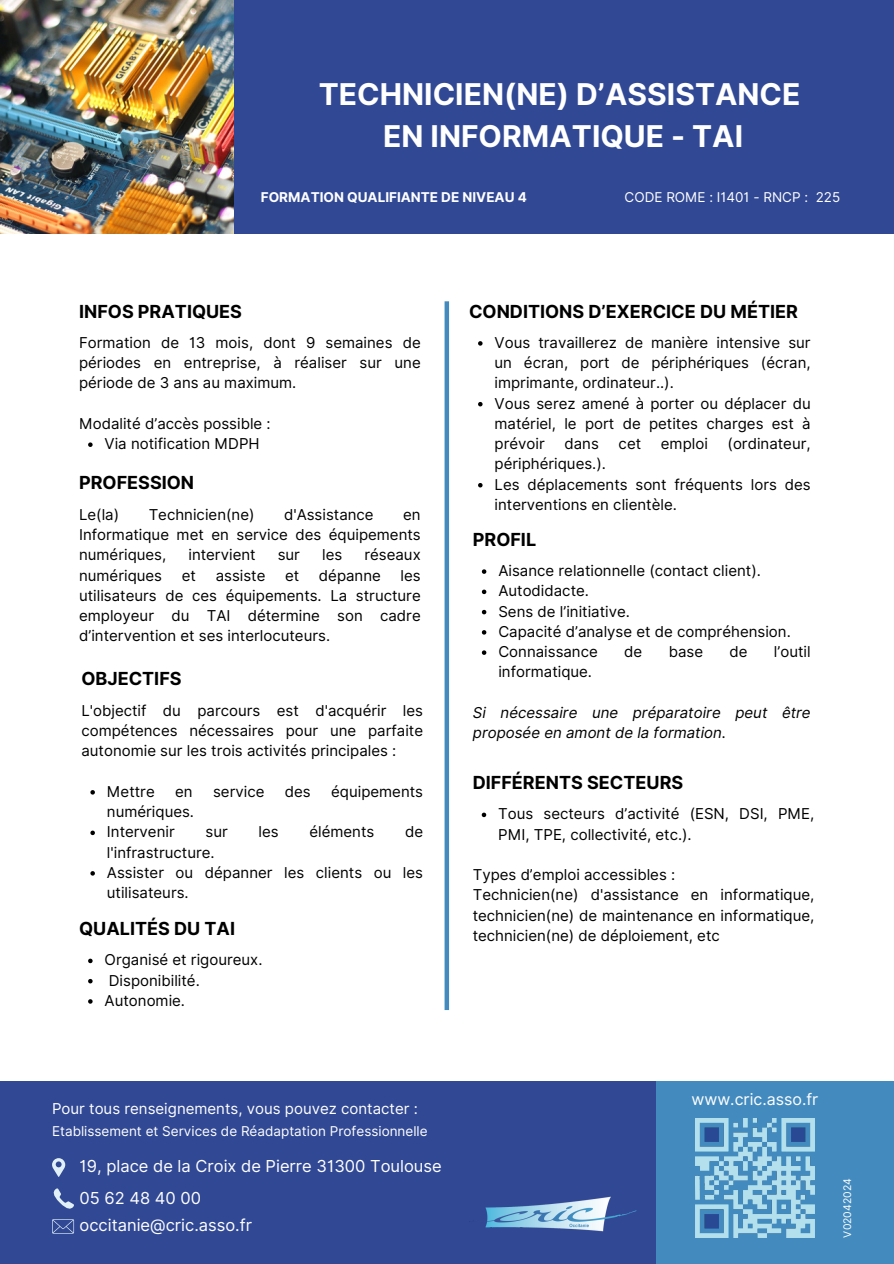
<style>
.page{position:relative;width:894px;height:1264px;background:#fff}
.page>*{position:absolute;margin:0;border:0;box-sizing:border-box;transform-origin:0 0}
.t1{font:700 30px/41.7px "Inter";color:#fff;text-align:center}
.t2{font:700 18px "Inter";color:#000}
.t3{font:16.5px "Inter";color:#fff}
.t4{font:15.9px "Inter";color:#fff}
.t5{font:15px/20.2px "Inter";color:#000;text-align:justify}
.t6{font:italic 15px/20.2px "Inter";color:#000}
.t7{font:15px "Inter";color:#fff}
.t8{font:13.5px "Inter";color:#fff}
.t9{font:700 13.5px "Inter";color:#fff}
.t10{font:10.5px "Inter";color:#fff}
</style>
<div class="page">
<div style="left:0;top:0;width:893px;height:233px;background:#314894"></div>
<img style="left:0;top:0;width:233px;height:233px">
<div style="left:444px;top:301px;width:5px;height:709px;background:#438bbf"></div>
<svg style="left:88px;top:442px;width:5px;height:5px"></svg>
<svg style="left:478px;top:341px;width:4px;height:4px"></svg>
<svg style="left:478px;top:402px;width:4px;height:4px"></svg>
<svg style="left:478px;top:483px;width:4px;height:4px"></svg>
<svg style="left:481px;top:569px;width:5px;height:5px"></svg>
<svg style="left:481px;top:589px;width:5px;height:5px"></svg>
<svg style="left:481px;top:610px;width:5px;height:4px"></svg>
<svg style="left:481px;top:630px;width:5px;height:4px"></svg>
<svg style="left:481px;top:650px;width:5px;height:5px"></svg>
<svg style="left:88px;top:958px;width:5px;height:5px"></svg>
<svg style="left:88px;top:978px;width:5px;height:5px"></svg>
<svg style="left:88px;top:999px;width:5px;height:4px"></svg>
<svg style="left:481px;top:812px;width:5px;height:5px"></svg>
<svg style="left:90px;top:790px;width:5px;height:4px"></svg>
<svg style="left:90px;top:830px;width:5px;height:5px"></svg>
<svg style="left:90px;top:871px;width:5px;height:4px"></svg>
<div style="left:0;top:1080px;width:893px;height:183px;background:#314894"></div>
<div style="left:655px;top:1080px;width:238px;height:183px;background:#438bbf"></div>
<img style="left:485px;top:1196px;width:151px;height:36px">
<svg style="left:52px;top:1158px;width:13px;height:19px"></svg>
<svg style="left:53px;top:1188px;width:21px;height:21px"></svg>
<svg style="left:52px;top:1219px;width:22px;height:14px"></svg>
<img style="left:695px;top:1118px;width:119px;height:119px">
<h1 class="t1" style="left:319px;top:74px;width:483px">TECHNICIEN(NE) D’ASSISTANCE<br>EN INFORMATIQUE - TAI</h1>
<h5 class="t9" style="left:261px;top:189px;width:267px">FORMATION QUALIFIANTE DE NIVEAU 4</h5>
<h6 class="t8" style="left:624px;top:189px;width:217px">CODE ROME : I1401 - RNCP : 225</h6>
<h2 class="t2" style="left:79px;top:300px;width:164px">INFOS PRATIQUES</h2>
<h4 class="t5" style="left:79px;top:332px;width:343px">Formation de 13 mois, dont 9 semaines de périodes en entreprise, à réaliser sur une période de 3 ans au maximum.</h4>
<h4 class="t5" style="left:79px;top:413px;width:193px">Modalité d’accès possible :</h4>
<p class="t5" style="left:105px;top:433px;width:156px">Via notification MDPH</p>
<h2 class="t2" style="left:79px;top:472px;width:117px">PROFESSION</h2>
<h4 class="t5" style="left:79px;top:504px;width:42px">Le(la)</h4>
<h4 class="t5" style="left:149px;top:504px;width:107px">Technicien(ne)</h4>
<h4 class="t5" style="left:284px;top:504px;width:91px">d'Assistance</h4>
<h4 class="t5" style="left:79px;top:504px;width:343px;text-indent:324px">en Informatique met en service des équipements numériques,</h4>
<h4 class="t5" style="left:188px;top:544px;width:69px">intervient</h4>
<h4 class="t5" style="left:278px;top:544px;width:24px">sur</h4>
<h4 class="t5" style="left:322px;top:544px;width:22px">les</h4>
<h4 class="t5" style="left:364px;top:544px;width:58px">réseaux</h4>
<h4 class="t5" style="left:79px;top:565px;width:84px">numériques</h4>
<h4 class="t5" style="left:182px;top:565px;width:16px">et</h4>
<h4 class="t5" style="left:216px;top:565px;width:51px">assiste</h4>
<h4 class="t5" style="left:285px;top:565px;width:16px">et</h4>
<h4 class="t5" style="left:319px;top:565px;width:63px">dépanne</h4>
<h4 class="t5" style="left:79px;top:565px;width:343px;text-indent:321px">les utilisateurs de ces équipements. La structure employeur du TAI détermine son cadre d’intervention et ses interlocuteurs.</h4>
<p class="t2" style="left:81px;top:668px;width:102px">OBJECTIFS</p>
<p class="t5" style="left:81px;top:700px;width:343px">L'objectif du parcours est d'acquérir les compétences nécessaires pour une parfaite autonomie sur les trois activités principales :</p>
<p class="t5" style="left:107px;top:781px;width:49px">Mettre</p>
<p class="t5" style="left:175px;top:781px;width:19px">en</p>
<p class="t5" style="left:213px;top:781px;width:53px">service</p>
<p class="t5" style="left:285px;top:781px;width:27px">des</p>
<p class="t5" style="left:331px;top:781px;width:93px">équipements</p>
<p class="t5" style="left:107px;top:801px;width:89px">numériques.</p>
<p class="t5" style="left:107px;top:821px;width:69px">Intervenir</p>
<p class="t5" style="left:205px;top:821px;width:24px">sur</p>
<p class="t5" style="left:258px;top:821px;width:22px">les</p>
<p class="t5" style="left:309px;top:821px;width:66px">éléments</p>
<p class="t5" style="left:405px;top:821px;width:20px">de</p>
<p class="t5" style="left:107px;top:842px;width:109px">l'infrastructure.</p>
<h4 class="t5" style="left:107px;top:862px;width:317px">Assister ou dépanner les clients ou les utilisateurs.</h4>
<p class="t2" style="left:79px;top:917px;width:157px">QUALITÉS DU TAI</p>
<p class="t5" style="left:105px;top:949px;width:159px;text-align:left">Organisé et rigoureux.<br>Disponibilité.<br>Autonomie.</p>
<h2 class="t2" style="left:469px;top:300px;width:330px">CONDITIONS D’EXERCICE DU MÉTIER</h2>
<h4 class="t5" style="left:494px;top:332px;width:317px">Vous travaillerez de manière intensive sur un écran, port de périphériques (écran, imprimante, ordinateur..).</h4>
<p class="t5" style="left:494px;top:393px;width:317px">Vous serez amené à porter ou déplacer du matériel, le port de petites charges est à prévoir</p>
<p class="t5" style="left:564px;top:433px;width:36px">dans</p>
<p class="t5" style="left:618px;top:433px;width:24px">cet</p>
<p class="t5" style="left:660px;top:433px;width:48px">emploi</p>
<p class="t5" style="left:727px;top:433px;width:85px">(ordinateur,</p>
<p class="t5" style="left:494px;top:454px;width:113px">périphériques.).</p>
<p class="t5" style="left:494px;top:474px;width:317px">Les déplacements sont fréquents lors des interventions en clientèle.</p>
<p class="t2" style="left:472px;top:528px;width:65px">PROFIL</p>
<h2 class="t5" style="left:498px;top:560px;width:264px">Aisance relationnelle (contact client).</h2>
<p class="t5" style="left:498px;top:580px;width:92px">Autodidacte.</p>
<p class="t5" style="left:498px;top:601px;width:133px">Sens de l’initiative.</p>
<p class="t5" style="left:498px;top:621px;width:294px">Capacité d’analyse et de compréhension.</p>
<h2 class="t5" style="left:498px;top:641px;width:101px">Connaissance</h2>
<h2 class="t5" style="left:624px;top:641px;width:20px">de</h2>
<h2 class="t5" style="left:668px;top:641px;width:36px">base</h2>
<h2 class="t5" style="left:729px;top:641px;width:20px">de</h2>
<h2 class="t5" style="left:773px;top:641px;width:38px">l’outil</h2>
<h2 class="t5" style="left:498px;top:661px;width:95px">informatique.</h2>
<p class="t6" style="left:472px;top:702px;width:339px">Si nécessaire une préparatoire peut être proposée en amont de la formation.</p>
<p class="t2" style="left:472px;top:771px;width:212px">DIFFÉRENTS SECTEURS</p>
<p class="t5" style="left:498px;top:803px;width:317px">Tous secteurs d’activité (ESN, DSI, PME,<br>PMI, TPE, collectivité, etc.).</p>
<p class="t5" style="left:472px;top:864px;width:343px;text-align:left">Types d’emploi accessibles :<br>Technicien(ne) d'assistance en informatique, technicien(ne) de maintenance en informatique, technicien(ne) de déploiement, etc</p>
<h3 class="t7" style="left:52px;top:1099px;width:367px">Pour tous renseignements, vous pouvez contacter :</h3>
<p class="t8" style="left:52px;top:1122px;width:377px">Etablissement et Services de Réadaptation Professionnelle</p>
<h3 class="t3" style="left:79px;top:1156px;width:363px">19, place de la Croix de Pierre 31300 Toulouse</h3>
<p class="t3" style="left:79px;top:1187px;width:123px">05 62 48 40 00</p>
<p class="t3" style="left:79px;top:1214px;width:174px">occitanie@cric.asso.fr</p>
<p class="t4" style="left:691px;top:1090px;width:128px">www.cric.asso.fr</p>
<h3 class="t10" style="left:840px;top:1237px;width:61px;rotate:-90deg">V02042024</h3>
</div>
